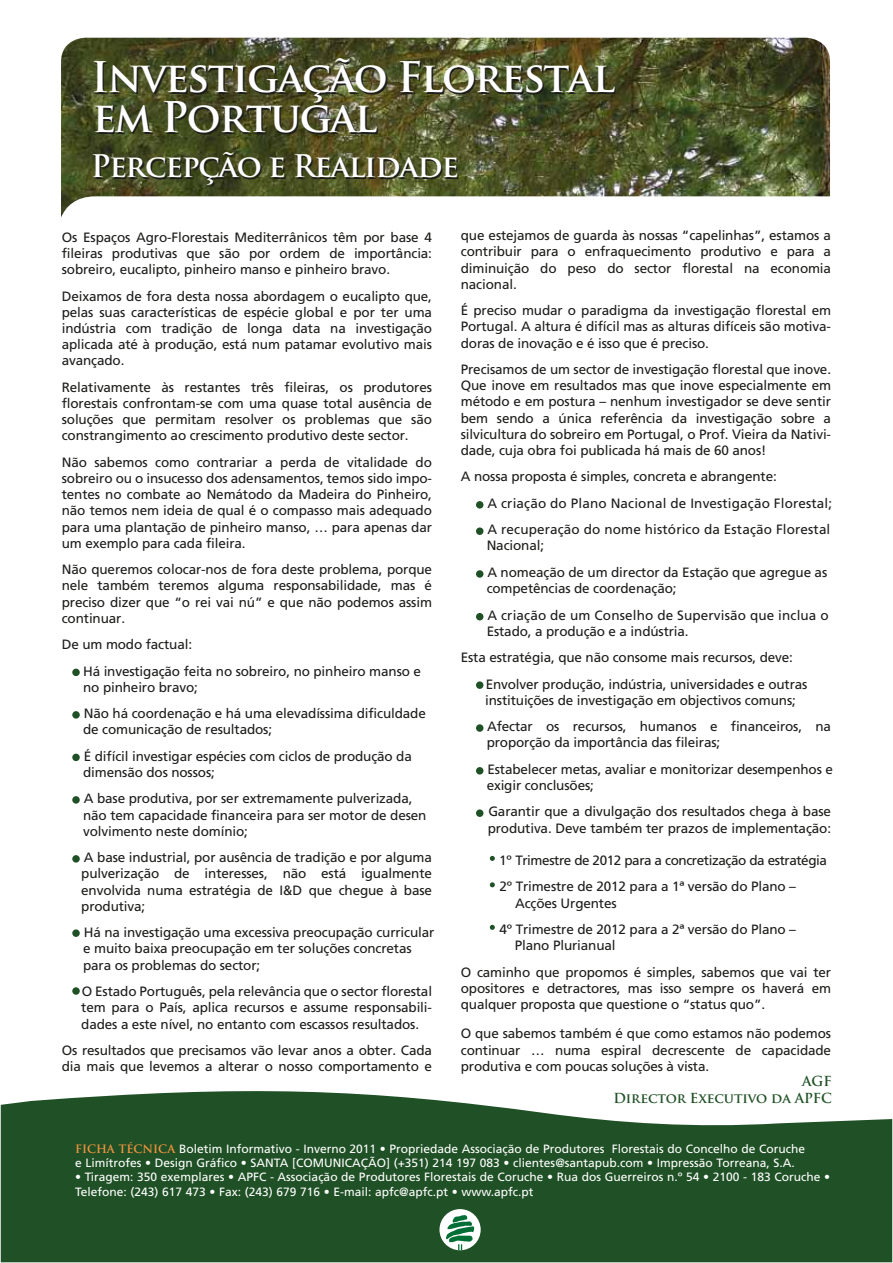
<style>
.page{position:relative;width:893px;height:1263px;background:#fff}
.page>*{position:absolute;margin:0;border:0;box-sizing:border-box;transform-origin:0 0}
.t1{font:700 41.1px/40.3px "Trajan Pro";letter-spacing:-.04em;color:#fff}
.t2{font:700 30.3px "Trajan Pro";letter-spacing:-.04em;color:#fff}
.t3{font:13.5px/16.2px "Frutiger";letter-spacing:-.01em;color:#1d1d1b}
.t4{font:13.5px/26.4px "Frutiger";letter-spacing:.01em;color:#1d1d1b}
.t5{font:13.5px/26.4px "Frutiger";letter-spacing:-.03em;color:#1d1d1b}
.t6{font:700 13.5px/16.2px "Trajan Pro";letter-spacing:-.01em;color:#205126;text-align:right}
.t7{font:12px/14.4px "Frutiger";color:#fff}
.s1{font-family:"Trajan Pro";font-weight:700;font-size:11.25px;color:#f4943f}
</style>
<div class="page">
<img style="left:61px;top:38px;width:769px;height:179px">
<svg style="left:1px;top:1091px;width:891px;height:171px;background:#34613a"></svg>
<div style="left:439px;top:1209px;width:42px;height:41px;background:#fff;border-radius:50%"></div>
<svg style="left:445px;top:1215px;width:30px;height:35px"></svg>
<div style="left:72px;top:669px;width:8px;height:7px;background:#205126;border-radius:50%"></div>
<div style="left:72px;top:711px;width:8px;height:8px;background:#205126;border-radius:50%"></div>
<div style="left:72px;top:754px;width:8px;height:7px;background:#205126;border-radius:50%"></div>
<div style="left:72px;top:796px;width:8px;height:8px;background:#205126;border-radius:50%"></div>
<div style="left:72px;top:855px;width:8px;height:8px;background:#205126;border-radius:50%"></div>
<div style="left:72px;top:929px;width:8px;height:8px;background:#205126;border-radius:50%"></div>
<div style="left:72px;top:987px;width:8px;height:8px;background:#205126;border-radius:50%"></div>
<div style="left:476px;top:501px;width:7px;height:8px;background:#205126;border-radius:50%"></div>
<div style="left:476px;top:527px;width:7px;height:8px;background:#205126;border-radius:50%"></div>
<div style="left:476px;top:570px;width:7px;height:8px;background:#205126;border-radius:50%"></div>
<div style="left:476px;top:613px;width:7px;height:7px;background:#205126;border-radius:50%"></div>
<div style="left:476px;top:681px;width:7px;height:8px;background:#205126;border-radius:50%"></div>
<div style="left:476px;top:724px;width:7px;height:8px;background:#205126;border-radius:50%"></div>
<div style="left:476px;top:767px;width:7px;height:7px;background:#205126;border-radius:50%"></div>
<div style="left:476px;top:809px;width:7px;height:8px;background:#205126;border-radius:50%"></div>
<svg style="left:490px;top:856px;width:5px;height:5px"></svg>
<svg style="left:490px;top:882px;width:5px;height:5px"></svg>
<svg style="left:490px;top:925px;width:5px;height:5px"></svg>
<h1 class="t1" style="left:91px;top:58px;width:526px">Investigação Florestal em Portugal</h1>
<h2 class="t2" style="left:91px;top:147px;width:370px">Percepção e Realidade</h2>
<p class="t3" style="left:62px;top:229px;width:372px;text-align:justify">Os Espaços Agro-Florestais Mediterrânicos têm por base 4 fileiras produtivas que são por ordem de importância: sobreiro, eucalipto, pinheiro manso e pinheiro bravo.</p>
<p class="t3" style="left:62px;top:288px;width:372px;text-align:justify">Deixamos de fora desta nossa abordagem o eucalipto que, pelas suas características de espécie global e por ter uma indústria com tradição de longa data na investigação aplicada até à produção, está num patamar evolutivo mais avançado.</p>
<p class="t3" style="left:62px;top:379px;width:372px;text-align:justify">Relativamente às restantes três fileiras, os produtores florestais confrontam-se com uma quase total ausência de soluções que permitam resolver os problemas que são constrangimento ao crescimento produtivo deste sector.</p>
<p class="t3" style="left:62px;top:454px;width:372px;text-align:justify">Não sabemos como contrariar a perda de vitalidade do sobreiro ou o insucesso dos adensamentos, temos sido impo&shy;tentes no combate ao Nemátodo da Madeira do Pinheiro, não temos nem ideia de qual é o compasso mais adequado para uma plantação de pinheiro manso, … para apenas dar um exemplo para cada fileira.</p>
<p class="t3" style="left:62px;top:561px;width:372px;text-align:justify">Não queremos colocar-nos de fora deste problema, porque nele também teremos alguma responsabilidade, mas é preciso dizer que “o rei vai nú” e que não podemos assim continuar.</p>
<p class="t3" style="left:83px;top:631px;width:339px;line-height:26.4px;text-indent:-21px">De um modo factual:<br>Há investigação feita no sobreiro, no pinheiro manso e</p>
<p class="t3" style="left:83px;top:674px;width:344px;line-height:26.4px">no pinheiro bravo;<br>Não há coordenação e há uma elevadíssima dificuldade</p>
<p class="t3" style="left:83px;top:716px;width:330px;line-height:26.4px">de comunicação de resultados;<br>É difícil investigar espécies com ciclos de produção da</p>
<p class="t3" style="left:83px;top:759px;width:331px;line-height:26.4px">dimensão dos nossos;<br>A base produtiva, por ser extremamente pulverizada,</p>
<p class="t3" style="left:83px;top:807px;width:345px">não tem capacidade financeira para ser motor de desen volvimento neste domínio;</p>
<p class="t3" style="left:81px;top:849px;width:352px;text-align:justify">A base industrial, por ausência de tradição e por alguma pulverização de interesses, não está igualmente envolvida numa estratégia de I&amp;D que chegue à base produtiva;</p>
<p class="t3" style="left:83px;top:924px;width:353px">Há na investigação uma excessiva preocupação curricular e muito baixa preocupação em ter soluções concretas para os problemas do sector;</p>
<p class="t3" style="left:81px;top:983px;width:352px;text-align:justify">O Estado Português, pela relevância que o sector florestal tem para o País, aplica recursos e assume responsabili&shy;dades a este nível, no entanto com escassos resultados.</p>
<p class="t3" style="left:62px;top:1042px;width:372px">Os resultados que precisamos vão levar anos a obter. Cada dia mais que levemos a alterar o nosso comportamento e</p>
<p class="t3" style="left:461px;top:227px;width:372px;text-align:justify">que estejamos de guarda às nossas “capelinhas”, estamos a contribuir para o enfraquecimento produtivo e para a diminuição do peso do sector florestal na economia nacional.</p>
<p class="t3" style="left:461px;top:302px;width:372px;text-align:justify">É preciso mudar o paradigma da investigação florestal em Portugal. A altura é difícil mas as alturas difíceis são motiva&shy;doras de inovação e é isso que é preciso.</p>
<p class="t3" style="left:461px;top:361px;width:372px;text-align:justify">Precisamos de um sector de investigação florestal que inove.<br>Que inove em resultados mas que inove especialmente em método e em postura – nenhum investigador se deve sentir bem sendo a única referência da investigação sobre a silvicultura do sobreiro em Portugal, o Prof. Vieira da Nativi&shy;dade, cuja obra foi publicada há mais de 60 anos!</p>
<p class="t4" style="left:487px;top:463px;width:346px;text-indent:-27px">A nossa proposta é simples, concreta e abrangente:<br>A criação do Plano Nacional de Investigação Florestal;<br>A recuperação do nome histórico da Estação Florestal</p>
<p class="t3" style="left:487px;top:532px;width:342px;line-height:26.4px">Nacional;<br>A nomeação de um director da Estação que agregue as</p>
<p class="t4" style="left:487px;top:575px;width:344px">competências de coordenação;<br>A criação de um Conselho de Supervisão que inclua o</p>
<p class="t3" style="left:487px;top:623px;width:203px">Estado, a produção e a indústria.</p>
<p class="t3" style="left:461px;top:649px;width:334px">Esta estratégia, que não consome mais recursos, deve:</p>
<p class="t3" style="left:486px;top:676px;width:323px">Envolver produção, indústria, universidades e outras</p>
<p class="t3" style="left:485px;top:687px;width:347px;line-height:26.4px">instituições de investigação em objectivos comuns;<br>Afectar os recursos, humanos e financeiros, na</p>
<p class="t3" style="left:487px;top:729px;width:348px;line-height:26.4px">proporção da importância das fileiras;<br>Estabelecer metas, avaliar e monitorizar desempenhos e</p>
<p class="t3" style="left:487px;top:772px;width:346px;line-height:26.4px">exigir conclusões;<br>Garantir que a divulgação dos resultados chega à base</p>
<p class="t3" style="left:488px;top:820px;width:345px">produtiva. Deve também ter prazos de implementação:</p>
<p class="t5" style="left:499px;top:847px;width:329px">1º Trimestre de 2012 para a concretização da estratégia<br>2º Trimestre de 2012 para a 1ª versão do Plano –</p>
<p class="t3" style="left:499px;top:889px;width:298px;line-height:26.4px;text-indent:16px">Acções Urgentes<br>4º Trimestre de 2012 para a 2ª versão do Plano –</p>
<p class="t3" style="left:461px;top:932px;width:372px;line-height:26.4px;text-indent:54px">Plano Plurianual<br>O caminho que propomos é simples, sabemos que vai ter</p>
<p class="t3" style="left:461px;top:980px;width:372px">opositores e detractores, mas isso sempre os haverá em qualquer proposta que questione o “status quo”.</p>
<p class="t3" style="left:461px;top:1025px;width:372px;text-align:justify">O que sabemos também é que como estamos não podemos continuar … numa espiral decrescente de capacidade produtiva e com poucas soluções à vista.</p>
<p class="t6" style="left:613px;top:1073px;width:220px">AGF<br>Director Executivo da APFC</p>
<p class="t7" style="left:75px;top:1141px;width:732px"><span class="s1">FICHA TÉCNICA</span> Boletim Informativo - Inverno 2011 • Propriedade Associação de Produtores Florestais do Concelho de Coruche e Limítrofes • Design Gráfico • SANTA [COMUNICAÇÃO] (+351) 214 197 083 • clientes@santapub.com • Impressão Torreana, S.A.</p>
<p class="t7" style="left:75px;top:1170px;width:756px">• Tiragem: 350 exemplares • APFC - Associação de Produtores Florestais de Coruche • Rua dos Guerreiros n.º 54 • 2100 - 183 Coruche •<br>Telefone: (243) 617 473 • Fax: (243) 679 716 • E-mail: apfc@apfc.pt • www.apfc.pt</p>
</div>
